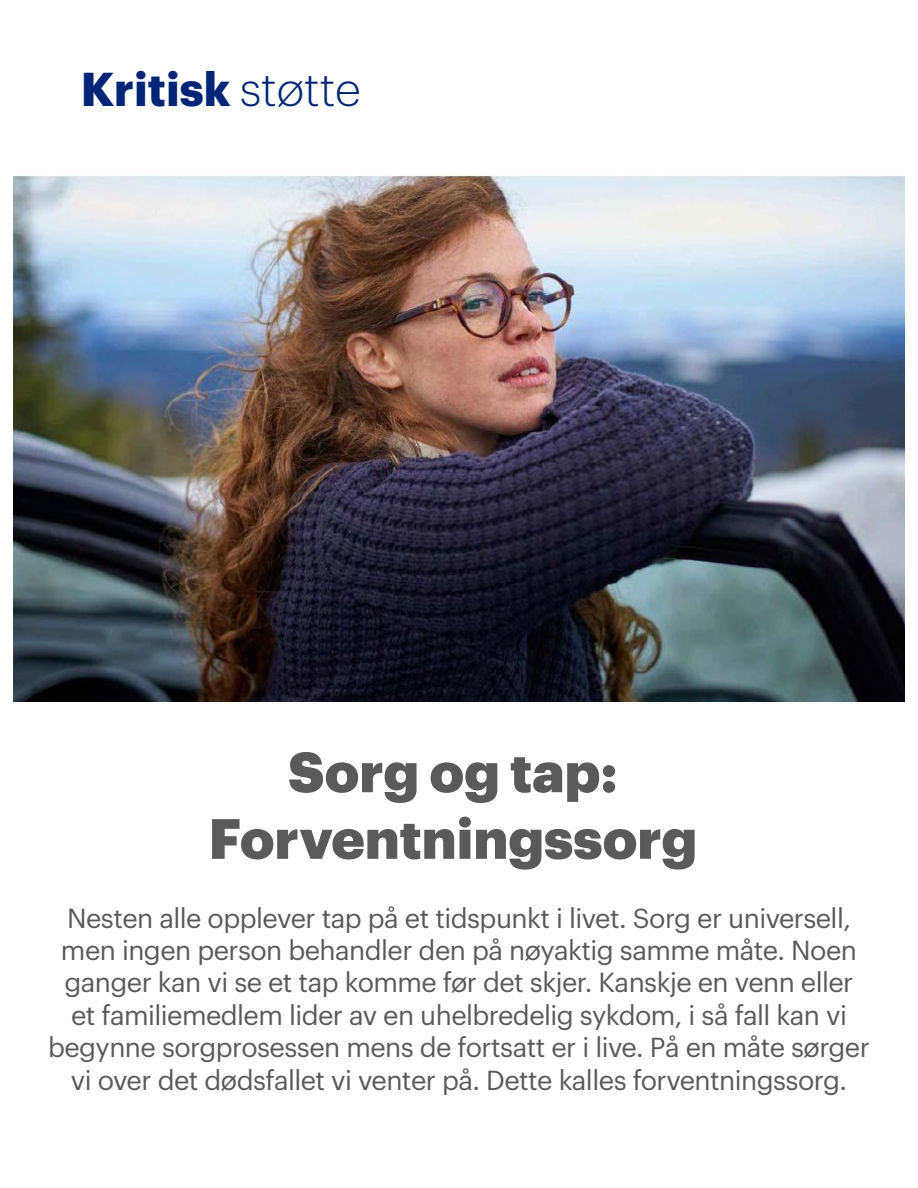
<style>
.page{position:relative;width:918px;height:1188px;background:#fff}
.page>*{position:absolute;margin:0;border:0;box-sizing:border-box;transform-origin:0 0}
.t1{font:900 55.5px/66.6px "Graphik";color:#5a5a5a;text-align:center}
.header{font:700 46.5px "Graphik";color:#002577}
.Title_text{font:27px/32.4px "Graphik";letter-spacing:-.02em;color:#5a5a5a;text-align:center}
.s1{font-weight:300}
</style>
<div class="page">
<img style="left:14px;top:176px;width:890px;height:526px">
<p class="header" style="left:81px;top:54px;width:282px">Kritisk <span class="s1">støtte</span></p>
<p class="t1" style="left:208px;top:734px;width:490px">Sorg og tap:<br>Forventningssorg</p>
<p class="Title_text" style="left:48px;top:899px;width:823px">Nesten alle opplever tap på et tidspunkt i livet. Sorg er universell, men ingen person behandler den på nøyaktig samme måte. Noen ganger kan vi se et tap komme før det skjer. Kanskje en venn eller<br>et familiemedlem lider av en uhelbredelig sykdom, i så fall kan vi begynne sorgprosessen mens de fortsatt er i live. På en måte sørger vi over det dødsfallet vi venter på. Dette kalles forventningssorg.</p>
</div>
